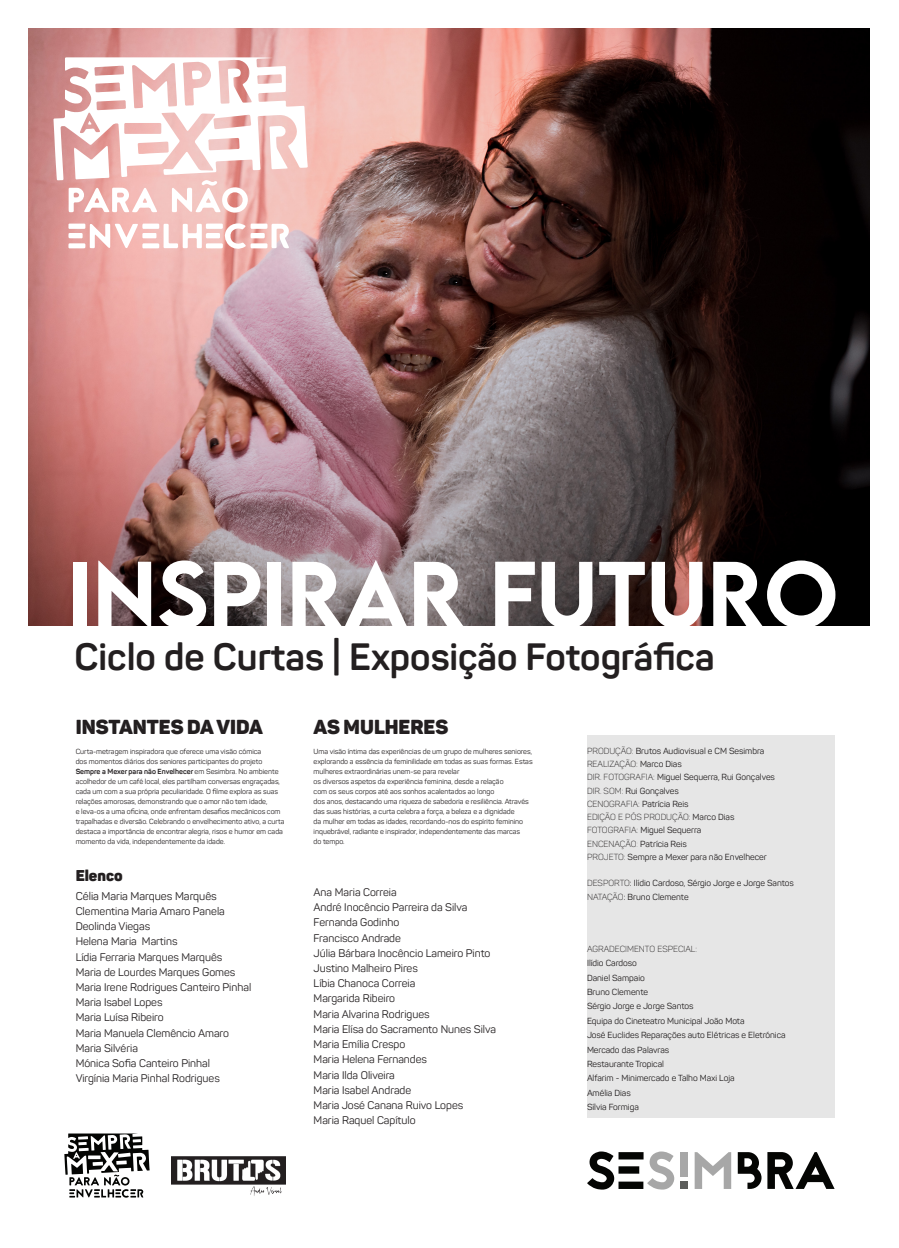
<style>
.page{position:relative;width:899px;height:1248px;background:#fff}
.page>*{position:absolute;margin:0;border:0;box-sizing:border-box;transform-origin:0 0}
.t1{font:500 83.5px "LEMONMILK";color:#fff}
.t2{font:700 37.5px "Panton";color:#231f20}
.t3{font:20px "Panton Black Caps";color:#231f20}
.t4{font:900 15.5px "Panton";color:#231f20}
.t5{font:11.2px "Panton";color:#231f20}
.t6{font:10.9px "Panton";color:#231f20}
.t7{font:8.7px "Panton";color:#231f20}
.t8{font:8.7px "Panton Light Caps";color:#231f20}
.t9{font:7.3px/10.1px "Panton";color:#231f20}
.s1{font-weight:700}
.s2{font-family:"Panton Light Caps"}
.s3{font-family:"Panton"}
.s4{font-weight:200}
</style>
<div class="page">
<img style="left:28px;top:29px;width:841px;height:596px">
<div style="left:680px;top:1181px;width:7px;height:7px;background:#5c5d5b"></div>
<svg style="left:737px;top:1152px;width:24px;height:36px"></svg>
<svg style="left:767px;top:1152px;width:67px;height:36px"></svg>
<div style="left:680px;top:1151px;width:7px;height:25px;background:#a7a7a7"></div>
<svg style="left:587px;top:1151px;width:87px;height:38px"></svg>
<svg style="left:694px;top:1152px;width:37px;height:36px"></svg>
<svg style="left:64px;top:1133px;width:86px;height:64px"></svg>
<svg style="left:68px;top:223px;width:221px;height:27px"></svg>
<svg style="left:53px;top:57px;width:255px;height:156px"></svg>
<img style="left:171px;top:1156px;width:114px;height:40px">
<div style="left:587px;top:734px;width:247px;height:383px;background:#e6e6e6"></div>
<p class="t1" style="left:68px;top:539px;width:772px">INSPIRAR FUTURO</p>
<p class="t2" style="left:75px;top:633px;width:641px">Ciclo de Curtas | Exposição Fotográfica</p>
<p class="t3" style="left:314px;top:713px;width:136px">AS MULHERES</p>
<p class="t9" style="left:314px;top:746px;width:220px">Uma visão íntima das experiências de um grupo de mulheres seniores, explorando a essência da feminilidade em todas as suas formas. Estas mulheres extraordinárias unem-se para revelar<br>os diversos aspetos da experiência feminina, desde a relação<br>com os seus corpos até aos sonhos acalentados ao longo<br>dos anos, destacando uma riqueza de sabedoria e resiliência. Através das suas histórias, a curta celebra a força, a beleza e a dignidade<br>da mulher em todas as idades, recordando-nos do espírito feminino inquebrável, radiante e inspirador, independentemente das marcas<br>do tempo.</p>
<p class="t3" style="left:76px;top:713px;width:189px">INSTANTES DA VIDA</p>
<p class="t9" style="left:76px;top:746px;width:210px">Curta-metragem inspiradora que oferece uma visão cómica<br>dos momentos diários dos seniores participantes do projeto <span class="s1">Sempre a Mexer para não Envelhecer</span> em Sesimbra. No ambiente acolhedor de um café local, eles partilham conversas engraçadas, cada um com a sua própria peculiaridade. O filme explora as suas relações amorosas, demonstrando que o amor não tem idade,<br>e leva-os a uma oficina, onde enfrentam desafios mecânicos com trapalhadas e diversão. Celebrando o envelhecimento ativo, a curta destaca a importância de encontrar alegria, risos e humor em cada momento da vida, independentemente da idade.</p>
<p class="t7" style="left:587px;top:745px;width:179px"><span class="s2">PRODUÇÃO:</span> Brutos Audiovisual e CM Sesimbra</p>
<p class="t8" style="left:587px;top:758px;width:96px">REALIZAÇÃO: <span class="s3">Marco Dias</span></p>
<p class="t7" style="left:587px;top:772px;width:189px"><span class="s2">DIR. FOTOGRAFIA:</span> Miguel Sequerra, Rui Gonçalves</p>
<p class="t7" style="left:587px;top:785px;width:93px"><span class="s2">DIR. SOM:</span> Rui Gonçalves</p>
<p class="t7" style="left:587px;top:798px;width:103px"><span class="s2">CENOGRAFIA:</span> Patrícia Reis</p>
<p class="t8" style="left:587px;top:811px;width:149px">EDIÇÃO E PÓS PRODUÇÃO: <span class="s3">Marco Dias</span></p>
<p class="t7" style="left:587px;top:825px;width:116px"><span class="s2">FOTOGRAFIA:</span> Miguel Sequerra</p>
<p class="t7" style="left:587px;top:838px;width:101px"><span class="s2">ENCENAÇÃO</span><span class="s4">:</span> Patrícia Reis</p>
<p class="t7" style="left:587px;top:851px;width:181px"><span class="s2">PROJETO:</span> Sempre a Mexer para não Envelhecer</p>
<p class="t7" style="left:587px;top:877px;width:208px"><span class="s2">DESPORTO</span>: Ilídio Cardoso, Sérgio Jorge e Jorge Santos</p>
<p class="t7" style="left:587px;top:891px;width:103px"><span class="s2">NATAÇÃO</span>: Bruno Clemente</p>
<p class="t4" style="left:76px;top:865px;width:48px">Elenco</p>
<p class="t5" style="left:76px;top:888px;width:143px">Célia Maria Marques Marquês</p>
<p class="t6" style="left:76px;top:904px;width:151px">Clementina Maria Amaro Panela</p>
<p class="t6" style="left:76px;top:919px;width:76px">Deolinda Viegas</p>
<p class="t6" style="left:76px;top:934px;width:103px">Helena Maria Martins</p>
<p class="t6" style="left:76px;top:949px;width:148px">Lídia Ferraria Marques Marquês</p>
<p class="t6" style="left:76px;top:965px;width:161px">Maria de Lourdes Marques Gomes</p>
<p class="t6" style="left:76px;top:980px;width:177px">Maria Irene Rodrigues Canteiro Pinhal</p>
<p class="t6" style="left:76px;top:995px;width:88px">Maria Isabel Lopes</p>
<p class="t6" style="left:76px;top:1010px;width:89px">Maria Luísa Ribeiro</p>
<p class="t6" style="left:76px;top:1025px;width:155px">Maria Manuela Clemêncio Amaro</p>
<p class="t6" style="left:76px;top:1041px;width:64px">Maria Silvéria</p>
<p class="t6" style="left:76px;top:1056px;width:136px">Mónica Sofia Canteiro Pinhal</p>
<p class="t6" style="left:76px;top:1071px;width:146px">Virgínia Maria Pinhal Rodrigues</p>
<p class="t6" style="left:314px;top:885px;width:84px">Ana Maria Correia</p>
<p class="t6" style="left:314px;top:900px;width:155px">André Inocêncio Parreira da Silva</p>
<p class="t6" style="left:314px;top:915px;width:87px">Fernanda Godinho</p>
<p class="t6" style="left:314px;top:931px;width:89px">Francisco Andrade</p>
<p class="t6" style="left:314px;top:946px;width:178px">Júlia Bárbara Inocêncio Lameiro Pinto</p>
<p class="t6" style="left:314px;top:961px;width:106px">Justino Malheiro Pires</p>
<p class="t6" style="left:314px;top:976px;width:103px">Líbia Chanoca Correia</p>
<p class="t6" style="left:314px;top:991px;width:83px">Margarida Ribeiro</p>
<p class="t6" style="left:314px;top:1007px;width:117px">Maria Alvarina Rodrigues</p>
<p class="t6" style="left:314px;top:1022px;width:184px">Maria Elísa do Sacramento Nunes Silva</p>
<p class="t6" style="left:314px;top:1037px;width:93px">Maria Emília Crespo</p>
<p class="t6" style="left:314px;top:1052px;width:115px">Maria Helena Fernandes</p>
<p class="t6" style="left:314px;top:1067px;width:83px">Maria Ilda Oliveira</p>
<p class="t6" style="left:314px;top:1083px;width:99px">Maria Isabel Andrade</p>
<p class="t6" style="left:314px;top:1098px;width:151px">Maria José Canana Ruivo Lopes</p>
<p class="t6" style="left:314px;top:1113px;width:103px">Maria Raquel Capítulo</p>
<p class="t8" style="left:587px;top:943px;width:112px">AGRADECIMENTO ESPECIAL:</p>
<p class="t7" style="left:587px;top:957px;width:51px">Ilídio Cardoso</p>
<p class="t7" style="left:587px;top:972px;width:59px">Daniel Sampaio</p>
<p class="t7" style="left:587px;top:986px;width:63px">Bruno Clemente</p>
<p class="t7" style="left:587px;top:1000px;width:108px">Sérgio Jorge e Jorge Santos</p>
<p class="t7" style="left:587px;top:1015px;width:159px">Equipa do Cineteatro Municipal João Mota</p>
<p class="t7" style="left:587px;top:1029px;width:200px">José Euclides Reparações auto Elétricas e Eletrónica</p>
<p class="t7" style="left:587px;top:1044px;width:84px">Mercado das Palavras</p>
<p class="t7" style="left:587px;top:1058px;width:78px">Restaurante Tropical</p>
<p class="t7" style="left:587px;top:1072px;width:149px">Alfarim - Minimercado e Talho Maxi Loja</p>
<p class="t7" style="left:587px;top:1087px;width:45px">Amélia Dias</p>
<p class="t7" style="left:587px;top:1101px;width:53px">Sílvia Formiga</p>
</div>
